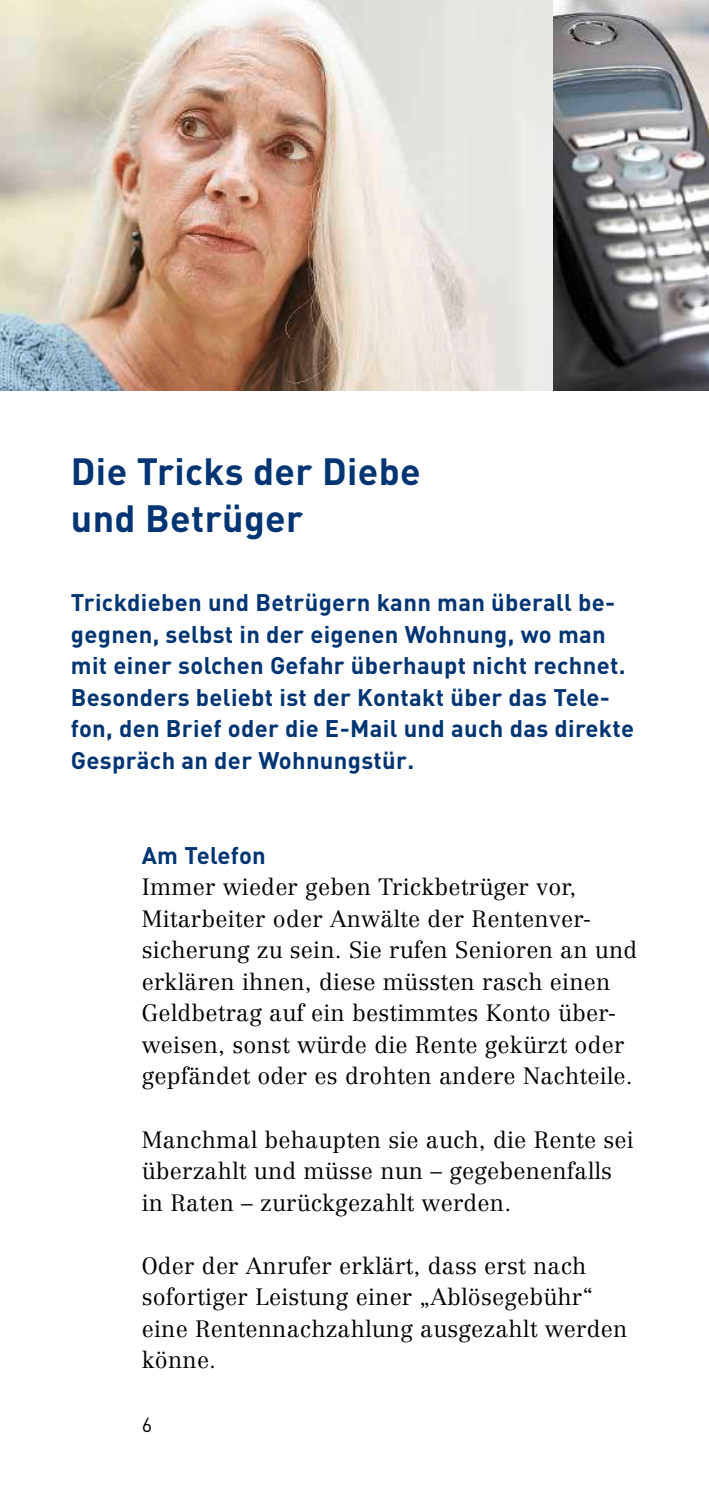
<style>
.page{position:relative;width:709px;height:1489px;background:#fff}
.page>*{position:absolute;margin:0;border:0;box-sizing:border-box;transform-origin:0 0}
.t1{font:700 37.5px/47.2px "DIN";letter-spacing:.01em;color:#003472}
.t2{font:700 23.75px/31.5px "DIN";letter-spacing:.015em;color:#003472}
.t3{font:300 23.25px/31.5px "Centennial";letter-spacing:.01em;color:#000}
.t4{font:20px "DIN";color:#000}
</style>
<div class="page">
<img style="left:0;top:0;width:709px;height:390px">
<h2 class="t1" style="left:71px;top:446px;width:351px">Die Tricks der Diebe und -Betrüger</h2>
<p class="t2" style="left:71px;top:586px;width:565px">Trickdieben und Betrügern kann man überall be&shy;gegnen, selbst in der eigenen Wohnung, wo man mit einer solchen Gefahr überhaupt nicht rechnet.<br>Besonders beliebt ist der Kontakt über das Tele&shy;fon, den Brief oder die E-Mail und auch das direkte Gespräch an der Wohnungstür.</p>
<h3 class="t2" style="left:142px;top:838px;width:126px">Am Telefon</h3>
<p class="t3" style="left:142px;top:871px;width:497px">Immer wieder geben Trickbetrüger vor, Mitarbeiter oder Anwälte der Rentenver&shy;sicherung zu sein. Sie rufen Senioren an und erklären ihnen, diese müssten rasch einen Geldbetrag auf ein bestimmtes Konto über&shy;weisen, sonst würde die Rente gekürzt oder gepfändet oder es drohten andere Nachteile.</p>
<p class="t3" style="left:142px;top:1123px;width:493px">Manchmal behaupten sie auch, die Rente sei überzahlt und müsse nun – gegebenenfalls in Raten – zurückgezahlt werden.</p>
<p class="t3" style="left:142px;top:1249px;width:487px">Oder der Anrufer erklärt, dass erst nach sofortiger Leistung einer „Ablösegebühr“ eine Rentennachzahlung ausgezahlt werden könne.</p>
<p class="t4" style="left:142px;top:1411px;width:12px">6</p>
</div>
